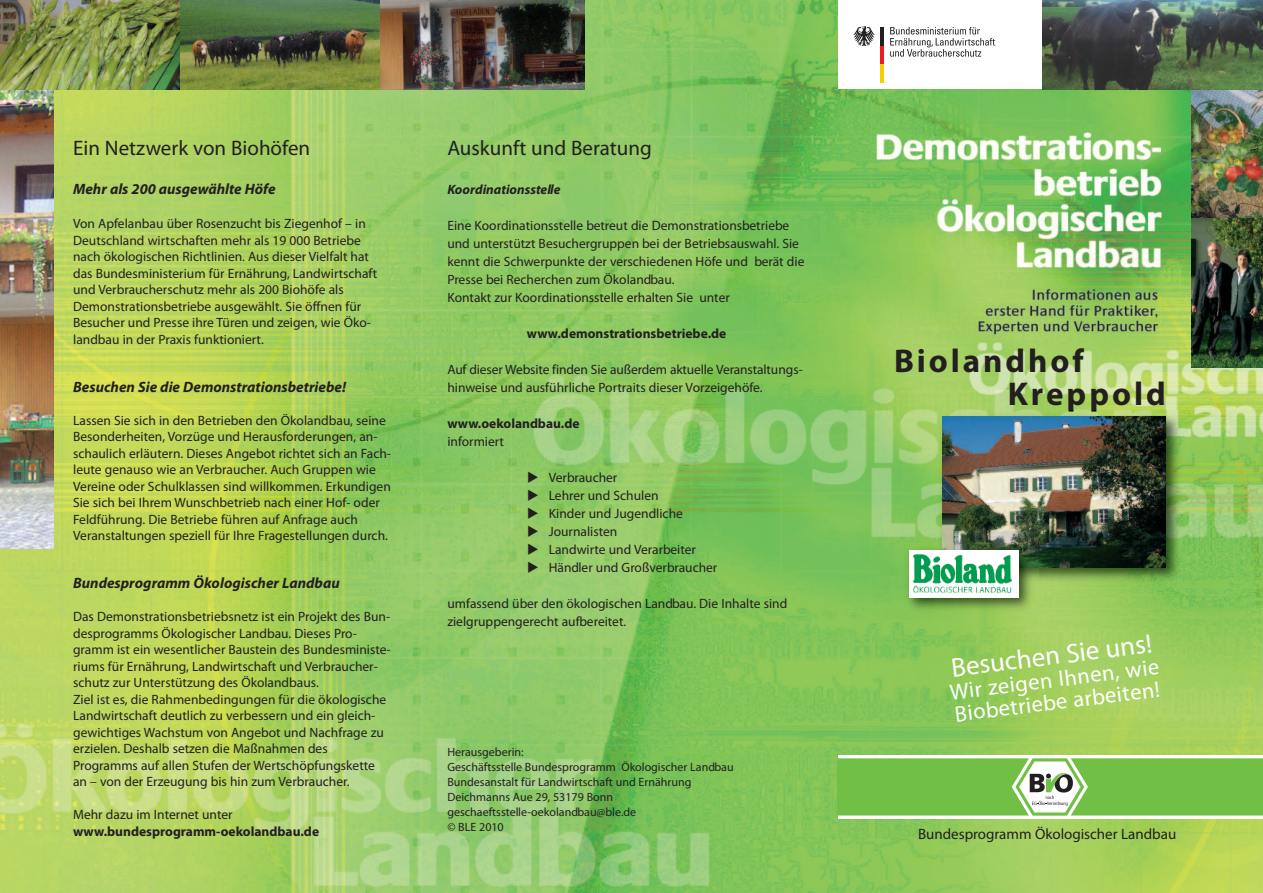
<style>
.page{position:relative;width:1263px;height:893px;background:#fff}
.page>*{position:absolute;margin:0;border:0;box-sizing:border-box;transform-origin:0 0}
.t1{font:700 33px/33px "Myriad Pro";letter-spacing:.09em;color:#231f20}
.t2{font:27px "Myriad Pro";color:#fff}
.t3{font:22.5px/22.5px "Myriad Pro";color:#fff}
.t4{font:21px "Myriad Pro";color:#231f20}
.t5{font:italic 700 15px "Myriad Pro";color:#231f20}
.t6{font:15px "Myriad Pro";color:#231f20}
.t7{font:13.5px/16.5px "Myriad Pro";color:#231f20}
.t8{font:700 13.5px "Myriad Pro";color:#231f20}
.t9{font:italic 700 13.5px "Myriad Pro";color:#231f20}
.t10{font:12px/15px "Myriad Pro";color:#231f20}
</style>
<div class="page">
<img style="left:0;top:0;width:1263px;height:893px">
<div style="left:838px;top:0;width:217px;height:89px;background:#fff"></div>
<hr style="left:880px;top:64px;width:4px;height:18px;background:#f4cf02">
<hr style="left:880px;top:45px;width:4px;height:19px;background:#ee1d23">
<hr style="left:880px;top:27px;width:4px;height:18px;background:#231f20">
<svg style="left:853px;top:26px;width:22px;height:20px"></svg>
<svg style="left:890px;top:27px;width:105px;height:30px"></svg>
<svg style="left:838px;top:755px;width:425px;height:64px"></svg>
<img style="left:1192px;top:89px;width:71px;height:130px">
<img style="left:1192px;top:219px;width:71px;height:149px">
<img style="left:1042px;top:0;width:221px;height:89px">
<img style="left:936px;top:410px;width:249px;height:177px">
<img style="left:1067px;top:410px;width:30px;height:2px">
<img style="left:942px;top:417px;width:224px;height:151px">
<img style="left:0;top:89px;width:53px;height:460px">
<img style="left:0;top:0;width:180px;height:89px">
<img style="left:180px;top:0;width:201px;height:89px">
<img style="left:381px;top:0;width:204px;height:89px">
<img style="left:902px;top:543px;width:136px;height:74px">
<div style="left:908px;top:550px;width:110px;height:47px;background:#fff"></div>
<img style="left:913px;top:554px;width:99px;height:40px">
<h3 class="t4" style="left:73px;top:140px;width:239px">Ein Netzwerk von Biohöfen</h3>
<p class="t5" style="left:73px;top:183px;width:204px">Mehr als 200 ausgewählte Höfe</p>
<p class="t7" style="left:73px;top:216px;width:305px">Von Apfelanbau über Rosenzucht bis Ziegenhof – in Deutschland wirtschaften mehr als 19 000 Betriebe nach ökologischen Richtlinien. Aus dieser Vielfalt hat das Bundesministerium für Ernährung, Landwirtschaft und Verbraucherschutz mehr als 200 Biohöfe als Demonstrationsbetriebe ausgewählt. Sie öffnen für Besucher und Presse ihre Türen und zeigen, wie Öko&shy;landbau in der Praxis funktioniert.</p>
<p class="t5" style="left:73px;top:381px;width:274px">Besuchen Sie die Demonstrationsbetriebe!</p>
<p class="t7" style="left:73px;top:413px;width:319px">Lassen Sie sich in den Betrieben den Ökolandbau, seine Besonderheiten, Vorzüge und Herausforderungen, an&shy;schaulich erläutern. Dieses Angebot richtet sich an Fach&shy;leute genauso wie an Verbraucher. Auch Gruppen wie Vereine oder Schulklassen sind willkommen. Erkundigen Sie sich bei Ihrem Wunschbetrieb nach einer Hof- oder Feldführung. Die Betriebe führen auf Anfrage auch Veranstaltungen speziell für Ihre Fragestellungen durch.</p>
<p class="t5" style="left:73px;top:577px;width:268px">Bundesprogramm Ökologischer Landbau</p>
<p class="t7" style="left:73px;top:609px;width:319px">Das Demonstrationsbetriebsnetz ist ein Projekt des Bun&shy;desprogramms Ökologischer Landbau. Dieses Pro&shy;gramm ist ein wesentlicher Baustein des Bundesministe&shy;riums für Ernährung, Landwirtschaft und Verbraucher&shy;schutz zur Unterstützung des Ökolandbaus.<br>Ziel ist es, die Rahmenbedingungen für die ökologische Landwirtschaft deutlich zu verbessern und ein gleich&shy;gewichtiges Wachstum von Angebot und Nachfrage zu erzielen. Deshalb setzen die Maßnahmen des Programms auf allen Stufen der Wertschöpfungskette an – von der Erzeugung bis hin zum Verbraucher.</p>
<p class="t7" style="left:73px;top:807px;width:161px">Mehr dazu im Internet unter</p>
<p class="t8" style="left:73px;top:826px;width:247px">www.bundesprogramm-oekolandbau.de</p>
<h3 class="t4" style="left:447px;top:140px;width:206px">Auskunft und Beratung</h3>
<p class="t9" style="left:447px;top:184px;width:115px">Koordinationsstelle</p>
<p class="t7" style="left:447px;top:217px;width:359px;line-height:18px">Eine Koordinationsstelle betreut die Demonstrationsbetriebe und unterstützt Besuchergruppen bei der Betriebsauswahl. Sie kennt die Schwerpunkte der verschiedenen Höfe und berät die Presse bei Recherchen zum Ökolandbau.<br>Kontakt zur Koordinationsstelle erhalten Sie unter</p>
<p class="t8" style="left:527px;top:328px;width:201px">www.demonstrationsbetriebe.de</p>
<p class="t7" style="left:447px;top:361px;width:357px;line-height:18px">Auf dieser Website finden Sie außerdem aktuelle Veranstaltungs&shy;hinweise und ausführliche Portraits dieser Vorzeigehöfe.</p>
<p class="t8" style="left:447px;top:418px;width:134px">www.oekolandbau.de</p>
<p class="t7" style="left:447px;top:434px;width:58px">informiert</p>
<p class="t7" style="left:527px;top:470px;width:92px">◆ Verbraucher</p>
<p class="t7" style="left:527px;top:488px;width:133px">◆ Lehrer und Schulen</p>
<p class="t7" style="left:527px;top:506px;width:157px">◆ Kinder und Jugendliche</p>
<p class="t7" style="left:527px;top:524px;width:92px">◆ Journalisten</p>
<p class="t7" style="left:527px;top:542px;width:170px">◆ Landwirte und Verarbeiter</p>
<p class="t7" style="left:527px;top:560px;width:192px">◆ Händler und Großverbraucher</p>
<p class="t7" style="left:447px;top:595px;width:341px;line-height:18px">umfassend über den ökologischen Landbau. Die Inhalte sind zielgruppengerecht aufbereitet.</p>
<p class="t10" style="left:447px;top:745px;width:288px">Herausgeberin:<br>Geschäftsstelle Bundesprogramm Ökologischer Landbau Bundesanstalt für Landwirtschaft und Ernährung Deichmanns Aue 29, 53179 Bonn geschaeftsstelle-oekolandbau@ble.de<br>© BLE 2010</p>
<h1 class="t1" style="left:1008px;top:347px;width:160px;text-indent:-114px">Biolandhof<br>Kreppold</h1>
<h2 class="t2" style="left:950px;top:658px;width:203px;rotate:-7deg">Besuchen Sie uns!</h2>
<h3 class="t3" style="left:949px;top:683px;width:212px;rotate:-7deg">Wir zeigen Ihnen, wie<br>Biobetriebe arbeiten!</h3>
<p class="t6" style="left:918px;top:828px;width:260px">Bundesprogramm Ökologischer Landbau</p>
</div>
